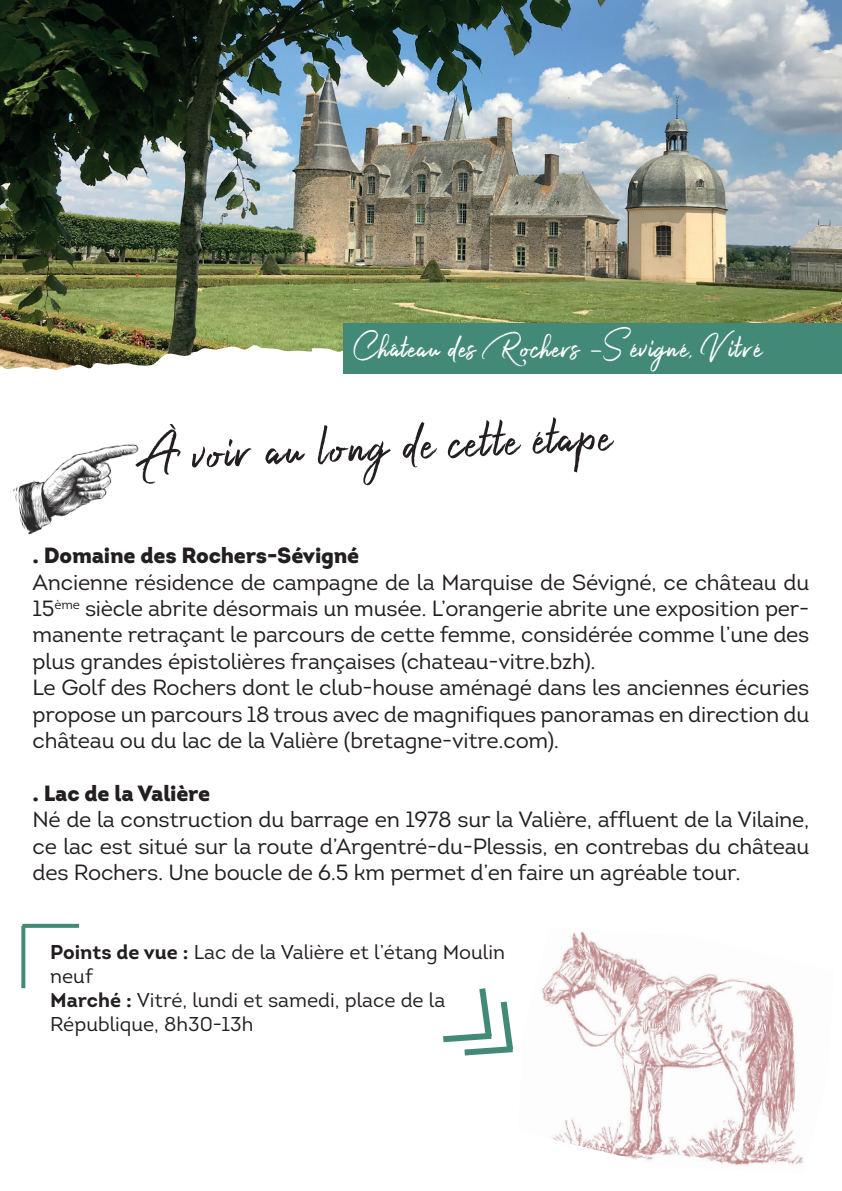
<style>
.page{position:relative;width:842px;height:1191px;background:#fff}
.page>*{position:absolute;margin:0;border:0;box-sizing:border-box;transform-origin:0 0}
.t1{font:70px "Harista";color:#231f20}
.t2{font:42px "Harista";letter-spacing:-.01em;color:#fff}
.t3{font:22px/26.4px "Intro";letter-spacing:-.01em;color:#231f20}
.t4{font:900 22px "Intro";letter-spacing:-.01em;color:#231f20}
.t5{font:20px/24px "Intro";color:#231f20}
.s1{font-weight:700}
</style>
<div class="page">
<img style="left:0;top:0;width:842px;height:340px">
<img style="left:0;top:340px;width:842px;height:34px">
<img style="left:10px;top:444px;width:129px;height:91px">
<div style="left:343px;top:323px;width:499px;height:50px;background:#428a77"></div>
<img style="left:542px;top:931px;width:261px;height:234px">
<svg style="left:443px;top:988px;width:70px;height:68px"></svg>
<svg style="left:21px;top:926px;width:4px;height:62px"></svg>
<svg style="left:22px;top:924px;width:57px;height:4px"></svg>
<h2 class="t2" style="left:354px;top:322px;width:409px">Château des Rochers -Sévigné, Vitré</h2>
<h1 class="t1" style="left:140px;top:415px;width:472px;rotate:-3deg">À voir au long de cette étape</h1>
<p class="t4" style="left:33px;top:541px;width:328px">. Domaine des Rochers-Sévigné</p>
<p class="t3" style="left:33px;top:569px;width:778px">Ancienne résidence de campagne de la Marquise de Sévigné, ce château du 15<sup>ème</sup> siècle abrite désormais un musée. L’orangerie abrite une exposition per&shy;manente retraçant le parcours de cette femme, considérée comme l’une des plus grandes épistolières françaises (chateau-vitre.bzh).<br>Le Golf des Rochers dont le club-house aménagé dans les anciennes écuries propose un parcours 18 trous avec de magnifiques panoramas en direction du château ou du lac de la Valière (bretagne-vitre.com).</p>
<p class="t4" style="left:33px;top:778px;width:179px">. Lac de la Valière</p>
<p class="t3" style="left:33px;top:806px;width:778px;text-align:justify">Né de la construction du barrage en 1978 sur la Valière, affluent de la Vilaine, ce lac est situé sur la route d’Argentré-du-Plessis, en contrebas du château des Rochers. Une boucle de 6.5 km permet d’en faire un agréable tour.</p>
<p class="t5" style="left:50px;top:939px;width:456px"><span class="s1">Points de vue :</span> Lac de la Valière et l’étang Moulin neuf<br><span class="s1">Marché :</span> Vitré, lundi et samedi, place de la<br>République, 8h30-13h</p>
</div>
